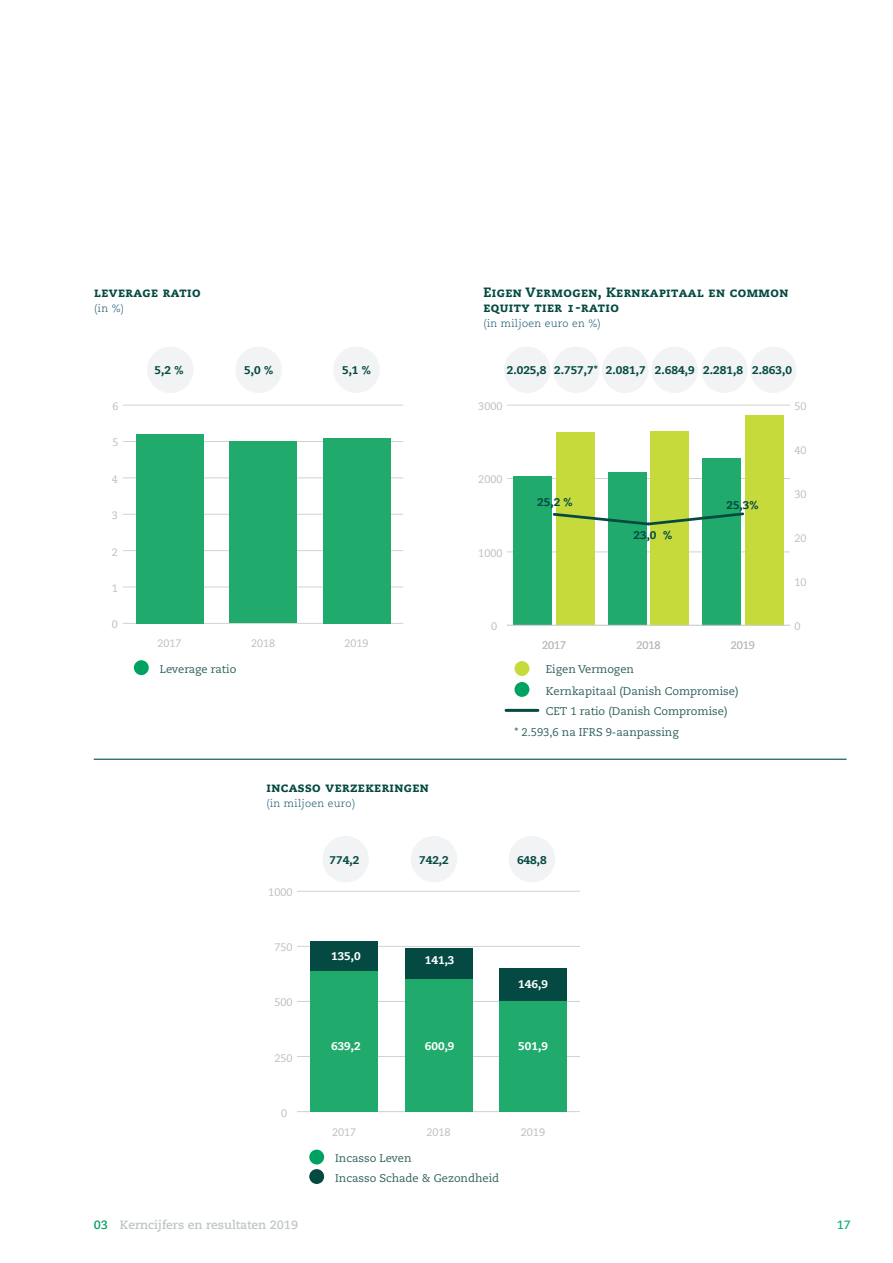
<style>
.page{position:relative;width:893px;height:1263px;background:#fff}
.page>*{position:absolute;margin:0;border:0;box-sizing:border-box;transform-origin:0 0}
.arg18_titgra{font:800 13.5px/15px "Caecilia LT Std";letter-spacing:.03em;color:#044a42}
.t1{font:700 12px "Caecilia LT Std";color:#bdc7c5}
.t2{font:700 12px "Caecilia LT Std";color:#17af7b}
.arg18_LegGra{font:11.1px "Caecilia LT Std";color:#2f615b}
.arg18_ChiifreGra{font:800 11.1px "Caecilia LT Std";color:#044a42}
.arg18_ChiifreGra-2{font:800 11.1px "Caecilia LT Std";color:#fff}
.t3{font:10.95px "Caecilia LT Std";color:#bcbdc0}
.t4{font:10.8px "Caecilia LT Std";color:#bcbdc0}
.Lopende_tekst{font:300 10.5px "Caecilia LT Std";letter-spacing:.03em;color:#004964}
.t5{font:700 9.45px "Caecilia LT Std";letter-spacing:-.01em;color:#044a42}
.s1{color:#00a261}
</style>
<div class="page">
<div style="left:322px;top:836px;width:47px;height:46px;background:#f2f3f4;border-radius:50%"></div>
<div style="left:147px;top:347px;width:47px;height:46px;background:#f2f3f4;border-radius:50%"></div>
<div style="left:553px;top:347px;width:46px;height:46px;background:#f2f3f4;border-radius:50%"></div>
<div style="left:504px;top:347px;width:46px;height:46px;background:#f2f3f4;border-radius:50%"></div>
<div style="left:235px;top:347px;width:47px;height:46px;background:#f2f3f4;border-radius:50%"></div>
<div style="left:411px;top:836px;width:46px;height:46px;background:#f2f3f4;border-radius:50%"></div>
<div style="left:651px;top:347px;width:47px;height:46px;background:#f2f3f4;border-radius:50%"></div>
<div style="left:602px;top:347px;width:46px;height:46px;background:#f2f3f4;border-radius:50%"></div>
<div style="left:333px;top:347px;width:47px;height:46px;background:#f2f3f4;border-radius:50%"></div>
<div style="left:750px;top:347px;width:47px;height:46px;background:#f2f3f4;border-radius:50%"></div>
<div style="left:509px;top:836px;width:46px;height:46px;background:#f2f3f4;border-radius:50%"></div>
<div style="left:701px;top:347px;width:47px;height:46px;background:#f2f3f4;border-radius:50%"></div>
<hr style="left:123px;top:623px;width:280px;height:1px;background:#d1d2d4">
<hr style="left:123px;top:587px;width:280px;height:1px;background:#d1d2d4">
<hr style="left:123px;top:550px;width:280px;height:1px;background:#d1d2d4">
<hr style="left:123px;top:514px;width:280px;height:1px;background:#d1d2d4">
<hr style="left:123px;top:477px;width:280px;height:1px;background:#d1d2d4">
<hr style="left:123px;top:441px;width:280px;height:1px;background:#d1d2d4">
<hr style="left:123px;top:405px;width:280px;height:1px;background:#d1d2d4">
<div style="left:136px;top:434px;width:67px;height:189px;background:#20aa6c"></div>
<div style="left:229px;top:441px;width:68px;height:182px;background:#20aa6c"></div>
<div style="left:323px;top:438px;width:67px;height:185px;background:#20aa6c"></div>
<hr style="left:507px;top:551px;width:283px;height:1px;background:#d1d2d4">
<hr style="left:507px;top:478px;width:283px;height:1px;background:#d1d2d4">
<hr style="left:507px;top:405px;width:283px;height:1px;background:#d1d2d4">
<div style="left:556px;top:433px;width:38px;height:192px;background:#c7da3c"></div>
<div style="left:651px;top:431px;width:38px;height:194px;background:#c7da3c"></div>
<div style="left:745px;top:415px;width:38px;height:210px;background:#c7da3c"></div>
<div style="left:514px;top:477px;width:38px;height:148px;background:#20aa6c"></div>
<div style="left:608px;top:472px;width:38px;height:153px;background:#20aa6c"></div>
<div style="left:702px;top:458px;width:39px;height:167px;background:#20aa6c"></div>
<hr style="left:507px;top:625px;width:283px;height:1px;background:#d1d2d4">
<svg style="left:552px;top:511px;width:193px;height:16px"></svg>
<hr style="left:297px;top:1111px;width:283px;height:1px;background:#d1d2d4">
<hr style="left:297px;top:1056px;width:283px;height:1px;background:#d1d2d4">
<hr style="left:297px;top:1001px;width:283px;height:1px;background:#d1d2d4">
<hr style="left:297px;top:946px;width:283px;height:1px;background:#d1d2d4">
<hr style="left:297px;top:891px;width:283px;height:1px;background:#d1d2d4">
<div style="left:310px;top:941px;width:68px;height:30px;background:#044a42"></div>
<div style="left:405px;top:948px;width:68px;height:31px;background:#044a42"></div>
<div style="left:499px;top:969px;width:68px;height:32px;background:#044a42"></div>
<div style="left:310px;top:971px;width:68px;height:140px;background:#20aa6c"></div>
<div style="left:405px;top:979px;width:68px;height:132px;background:#20aa6c"></div>
<div style="left:499px;top:1001px;width:68px;height:110px;background:#20aa6c"></div>
<div style="left:134px;top:660px;width:15px;height:15px;background:#00a261;border-radius:50%"></div>
<div style="left:514px;top:682px;width:15px;height:15px;background:#00a261;border-radius:50%"></div>
<div style="left:514px;top:661px;width:15px;height:15px;background:#c7da3c;border-radius:50%"></div>
<div style="left:309px;top:1149px;width:15px;height:15px;background:#00a261;border-radius:50%"></div>
<div style="left:309px;top:1169px;width:15px;height:15px;background:#044a42;border-radius:50%"></div>
<hr style="left:506px;top:709px;width:32px;height:3px;background:#044a42">
<hr style="left:94px;top:759px;width:753px;height:1px;background:#004964">
<p class="arg18_titgra" style="left:94px;top:285px;width:108px">leverage ratio</p>
<p class="Lopende_tekst" style="left:94px;top:302px;width:31px">(in %)</p>
<p class="arg18_titgra" style="left:483px;top:285px;width:306px">Eigen Vermogen, Kernkapitaal en common equity tier 1-ratio</p>
<p class="Lopende_tekst" style="left:483px;top:317px;width:119px">(in miljoen euro en %)</p>
<p class="arg18_ChiifreGra" style="left:155px;top:363px;width:30px">5,2 %</p>
<p class="arg18_ChiifreGra" style="left:244px;top:363px;width:30px">5,0 %</p>
<p class="arg18_ChiifreGra" style="left:342px;top:363px;width:30px">5,1 %</p>
<p class="arg18_ChiifreGra" style="left:507px;top:363px;width:41px">2.025,8</p>
<p class="arg18_ChiifreGra" style="left:554px;top:363px;width:45px">2.757,7*</p>
<p class="arg18_ChiifreGra" style="left:606px;top:363px;width:41px">2.081,7</p>
<p class="arg18_ChiifreGra" style="left:655px;top:363px;width:41px">2.684,9</p>
<p class="arg18_ChiifreGra" style="left:703px;top:363px;width:41px">2.281,8</p>
<p class="arg18_ChiifreGra" style="left:752px;top:363px;width:41px">2.863,0</p>
<p class="t4" style="left:112px;top:400px;width:8px">6</p>
<p class="t3" style="left:478px;top:400px;width:26px">3000</p>
<p class="t3" style="left:794px;top:400px;width:14px">50</p>
<p class="t4" style="left:112px;top:436px;width:8px">5</p>
<p class="t3" style="left:794px;top:444px;width:14px">40</p>
<p class="t4" style="left:112px;top:473px;width:8px">4</p>
<p class="t3" style="left:478px;top:473px;width:26px">2000</p>
<p class="t4" style="left:112px;top:509px;width:8px">3</p>
<p class="arg18_ChiifreGra" style="left:537px;top:495px;width:37px">25,2 %</p>
<p class="arg18_ChiifreGra" style="left:726px;top:498px;width:34px">25,3%</p>
<p class="arg18_ChiifreGra" style="left:633px;top:528px;width:40px">23,0 %</p>
<p class="t3" style="left:794px;top:488px;width:14px">30</p>
<p class="t3" style="left:794px;top:532px;width:14px">20</p>
<p class="t4" style="left:112px;top:545px;width:8px">2</p>
<p class="t3" style="left:478px;top:547px;width:26px">1000</p>
<p class="t4" style="left:112px;top:582px;width:8px">1</p>
<p class="t3" style="left:794px;top:576px;width:14px">10</p>
<p class="t4" style="left:112px;top:618px;width:8px">0</p>
<p class="t3" style="left:491px;top:620px;width:8px">0</p>
<p class="t3" style="left:794px;top:620px;width:8px">0</p>
<p class="t4" style="left:158px;top:637px;width:26px">2017</p>
<p class="t4" style="left:251px;top:637px;width:26px">2018</p>
<p class="t4" style="left:344px;top:637px;width:26px">2019</p>
<p class="arg18_LegGra" style="left:160px;top:663px;width:78px">Leverage ratio</p>
<p class="t5" style="left:184px;top:669px;width:67px">Leverage ratio</p>
<p class="arg18_titgra" style="left:267px;top:780px;width:164px">incasso verzekeringen</p>
<p class="Lopende_tekst" style="left:267px;top:797px;width:90px">(in miljoen euro)</p>
<p class="t3" style="left:268px;top:886px;width:26px">1000</p>
<p class="t3" style="left:274px;top:941px;width:20px">750</p>
<p class="t3" style="left:274px;top:996px;width:20px">500</p>
<p class="arg18_ChiifreGra" style="left:330px;top:853px;width:31px">774,2</p>
<p class="arg18_ChiifreGra" style="left:419px;top:853px;width:31px">742,2</p>
<p class="arg18_ChiifreGra-2" style="left:331px;top:949px;width:31px">135,0</p>
<p class="arg18_ChiifreGra-2" style="left:425px;top:953px;width:31px">141,3</p>
<p class="t3" style="left:542px;top:639px;width:26px">2017</p>
<p class="t3" style="left:636px;top:639px;width:26px">2018</p>
<p class="t3" style="left:731px;top:639px;width:26px">2019</p>
<p class="arg18_LegGra" style="left:546px;top:662px;width:90px">Eigen Vermogen</p>
<p class="arg18_LegGra" style="left:546px;top:684px;width:194px">Kernkapitaal (Danish Compromise)</p>
<p class="arg18_LegGra" style="left:546px;top:704px;width:183px">CET 1 ratio (Danish Compromise)</p>
<p class="arg18_LegGra" style="left:514px;top:726px;width:166px">* 2.593,6 na IFRS 9-aanpassing</p>
<p class="arg18_ChiifreGra" style="left:517px;top:853px;width:31px">648,8</p>
<p class="arg18_ChiifreGra-2" style="left:518px;top:977px;width:31px">146,9</p>
<p class="t3" style="left:274px;top:1051px;width:20px">250</p>
<p class="t3" style="left:281px;top:1106px;width:8px">0</p>
<p class="arg18_ChiifreGra-2" style="left:331px;top:1039px;width:31px">639,2</p>
<p class="arg18_ChiifreGra-2" style="left:425px;top:1039px;width:31px">600,9</p>
<p class="arg18_ChiifreGra-2" style="left:518px;top:1039px;width:31px">501,9</p>
<p class="t3" style="left:332px;top:1125px;width:26px">2017</p>
<p class="t3" style="left:426px;top:1125px;width:26px">2018</p>
<p class="t3" style="left:521px;top:1125px;width:26px">2019</p>
<p class="arg18_LegGra" style="left:335px;top:1152px;width:78px">Incasso Leven</p>
<p class="arg18_LegGra" style="left:335px;top:1171px;width:166px">Incasso Schade &amp; Gezondheid</p>
<p class="t1" style="left:94px;top:1217px;width:206px"><span class="s1">03</span> Kerncijfers en resultaten 2019</p>
<p class="t2" style="left:837px;top:1217px;width:16px">17</p>
</div>
